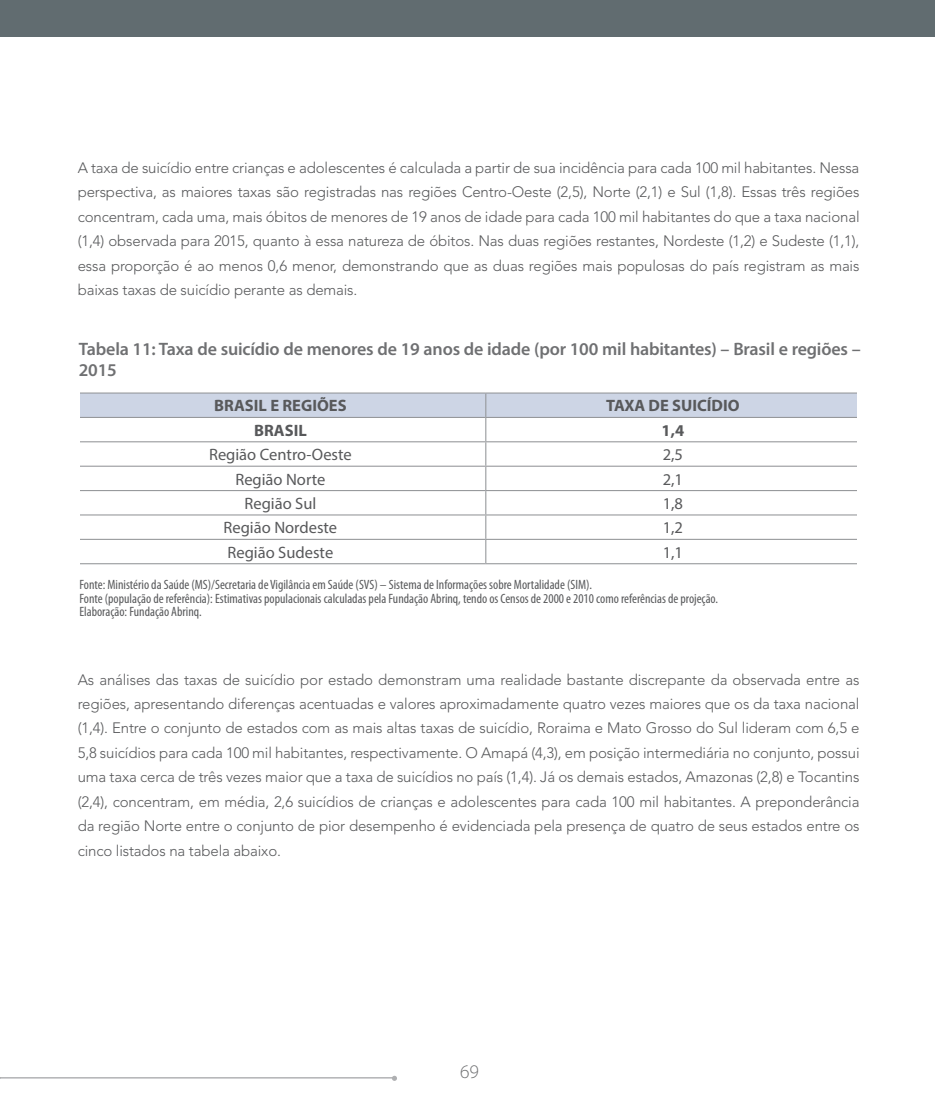
<style>
.page{position:relative;width:935px;height:1106px;background:#fff}
.page>*{position:absolute;margin:0;border:0;box-sizing:border-box;transform-origin:0 0}
.t1{font:300 19.2px "Myriad Pro";color:#6f7072}
.t2{font:600 18px/21px "Myriad Pro";letter-spacing:-.01em;color:#6f7072}
.t3{font:16.5px "Myriad Pro";color:#58595b}
.t4{font:700 16.5px "Myriad Pro";color:#58595b}
.t5{font:300 15px/24.5px "Avenir LT Std";letter-spacing:-.01em;color:#58595b;text-align:justify}
.t6{font:condensed 13.5px/13.5px "Myriad Pro";color:#58595b}
</style>
<div class="page">
<div style="left:0;top:0;width:934px;height:36px;background:#616c70"></div>
<hr style="left:0;top:1077px;width:394px;height:1px;background:#afb0b2">
<svg style="left:392px;top:1075px;width:5px;height:5px"></svg>
<hr style="left:75px;top:392px;width:411px;height:1px;background:#939598">
<hr style="left:486px;top:392px;width:374px;height:1px;background:#939598">
<svg style="left:80px;top:393px;width:777px;height:170px"></svg>
<hr style="left:75px;top:563px;width:411px;height:1px;background:#939598">
<hr style="left:486px;top:563px;width:374px;height:1px;background:#939598">
<div style="left:67px;top:382px;width:13px;height:183px;background:#fff"></div>
<div style="left:857px;top:391px;width:12px;height:183px;background:#fff"></div>
<p class="t5" style="left:78px;top:156px;width:783px">A taxa de suicídio entre crianças e adolescentes é calculada a partir de sua incidência para cada 100 mil habitantes. Nessa perspectiva, as maiores taxas são registradas nas regiões Centro-Oeste (2,5), Norte (2,1) e Sul (1,8). Essas três regiões concentram, cada uma, mais óbitos de menores de 19 anos de idade para cada 100 mil habitantes do que a taxa nacional (1,4) observada para 2015, quanto à essa natureza de óbitos. Nas duas regiões restantes, Nordeste (1,2) e Sudeste (1,1), essa proporção é ao menos 0,6 menor, demonstrando que as duas regiões mais populosas do país registram as mais baixas taxas de suicídio perante as demais.</p>
<p class="t2" style="left:79px;top:338px;width:783px">Tabela 11: Taxa de suicídio de menores de 19 anos de idade (por 100 mil habitantes) – Brasil e regiões –<br>2015</p>
<p class="t4" style="left:214px;top:395px;width:134px">BRASIL E REGIÕES</p>
<p class="t4" style="left:606px;top:395px;width:135px">TAXA DE SUICÍDIO</p>
<p class="t4" style="left:254px;top:419px;width:54px">BRASIL</p>
<p class="t4" style="left:661px;top:419px;width:24px">1,4</p>
<p class="t3" style="left:209px;top:444px;width:144px">Região Centro-Oeste</p>
<p class="t3" style="left:662px;top:444px;width:22px">2,5</p>
<p class="t3" style="left:235px;top:469px;width:92px">Região Norte</p>
<p class="t3" style="left:662px;top:469px;width:22px">2,1</p>
<p class="t3" style="left:244px;top:493px;width:73px">Região Sul</p>
<p class="t3" style="left:662px;top:493px;width:22px">1,8</p>
<p class="t3" style="left:223px;top:517px;width:115px">Região Nordeste</p>
<p class="t3" style="left:662px;top:517px;width:22px">1,2</p>
<p class="t3" style="left:227px;top:542px;width:107px">Região Sudeste</p>
<p class="t3" style="left:662px;top:542px;width:22px">1,1</p>
<p class="t6" style="left:80px;top:578px;width:640px">Fonte: Ministério da Saúde (MS)/Secretaria de Vigilância em Saúde (SVS) – Sistema de Informações sobre Mortalidade (SIM).<br>Fonte (população de referência): Estimativas populacionais calculadas pela Fundação Abrinq, tendo os Censos de 2000 e 2010 como referências de projeção.<br>Elaboração: Fundação Abrinq.</p>
<p class="t5" style="left:78px;top:667px;width:783px">As análises das taxas de suicídio por estado demonstram uma realidade bastante discrepante da observada entre as regiões, apresentando diferenças acentuadas e valores aproximadamente quatro vezes maiores que os da taxa nacional (1,4). Entre o conjunto de estados com as mais altas taxas de suicídio, Roraima e Mato Grosso do Sul lideram com 6,5 e 5,8 suicídios para cada 100 mil habitantes, respectivamente. O Amapá (4,3), em posição intermediária no conjunto, possui uma taxa cerca de três vezes maior que a taxa de suicídios no país (1,4). Já os demais estados, Amazonas (2,8) e Tocantins (2,4), concentram, em média, 2,6 suicídios de crianças e adolescentes para cada 100 mil habitantes. A preponderância da região Norte entre o conjunto de pior desempenho é evidenciada pela presença de quatro de seus estados entre os cinco listados na tabela abaixo.</p>
<p class="t1" style="left:460px;top:1061px;width:20px">69</p>
</div>
